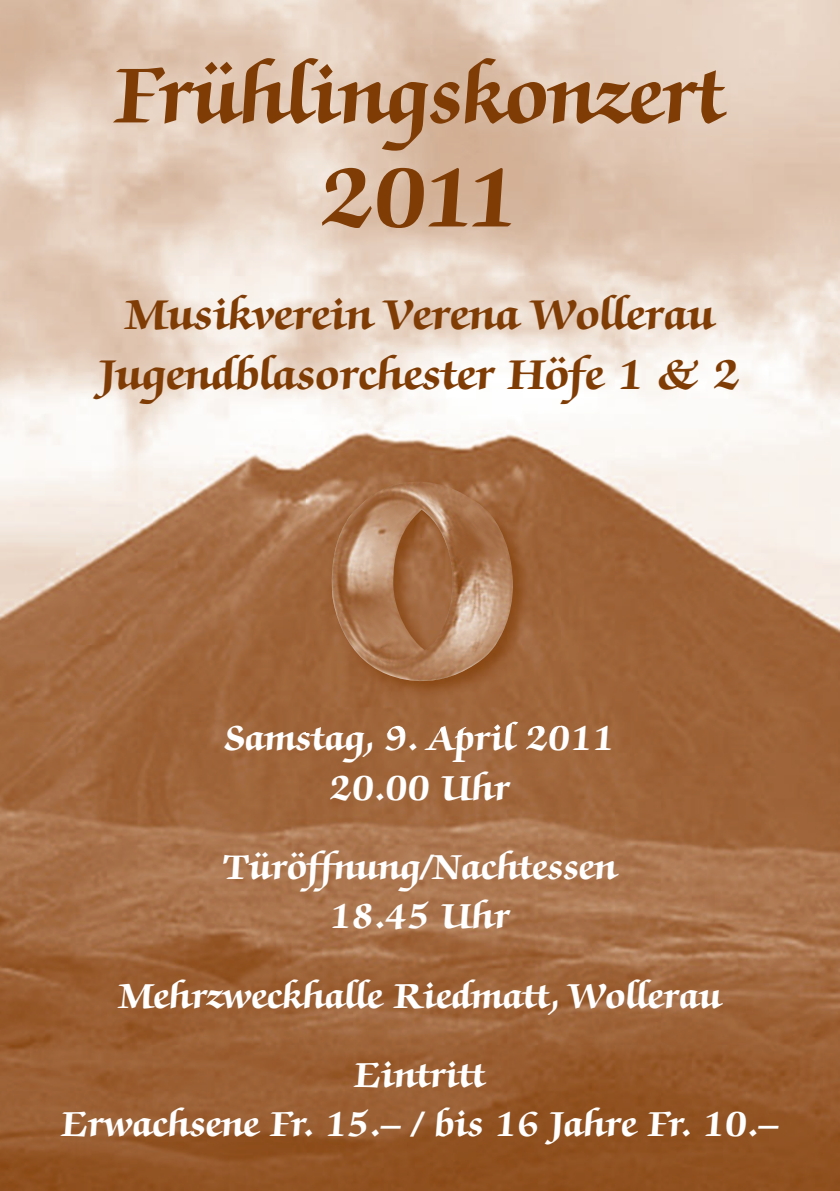
<style>
.page{position:relative;width:840px;height:1191px;background:#fff}
.page>*{position:absolute;margin:0;border:0;box-sizing:border-box;transform-origin:0 0}
.t1{font:700 96px "Zapf Chancery";color:#803c05}
.t2{font:700 90px "Zapf Chancery";color:#803c05;scale:.95 1}
.t3{font:700 48px/60px "Zapf Chancery";color:#803c05;text-align:center}
.t4{font:700 40px/49.4px "Zapf Chancery";color:#fff;text-align:center}
</style>
<div class="page">
<img style="left:0;top:0;width:839px;height:1191px">
<img style="left:306px;top:430px;width:254px;height:302px">
<img style="left:314px;top:726px;width:58px;height:6px">
<img style="left:328px;top:459px;width:185px;height:234px">
<h2 class="t2" style="left:115px;top:58px;width:642px">Frühlingskonzert</h2>
<h1 class="t1" style="left:320px;top:158px;width:200px">2011</h1>
<p class="t3" style="left:100px;top:288px;width:641px">Musikverein Verena Wollerau<br>Jugendblasorchester Höfe 1 &amp; 2</p>
<p class="t4" style="left:225px;top:717px;width:391px">Samstag, 9. April 2011<br>20.00 Uhr</p>
<p class="t4" style="left:223px;top:846px;width:395px">Türöffnung/Nachtessen<br>18.45 Uhr</p>
<p class="t4" style="left:118px;top:959px;width:604px;line-height:79.4px">Mehrzweckhalle Riedmatt, Wollerau<br>Eintritt</p>
<p class="t4" style="left:61px;top:1103px;width:718px">Erwachsene Fr. 15.– / bis 16 Jahre Fr. 10.–</p>
</div>
